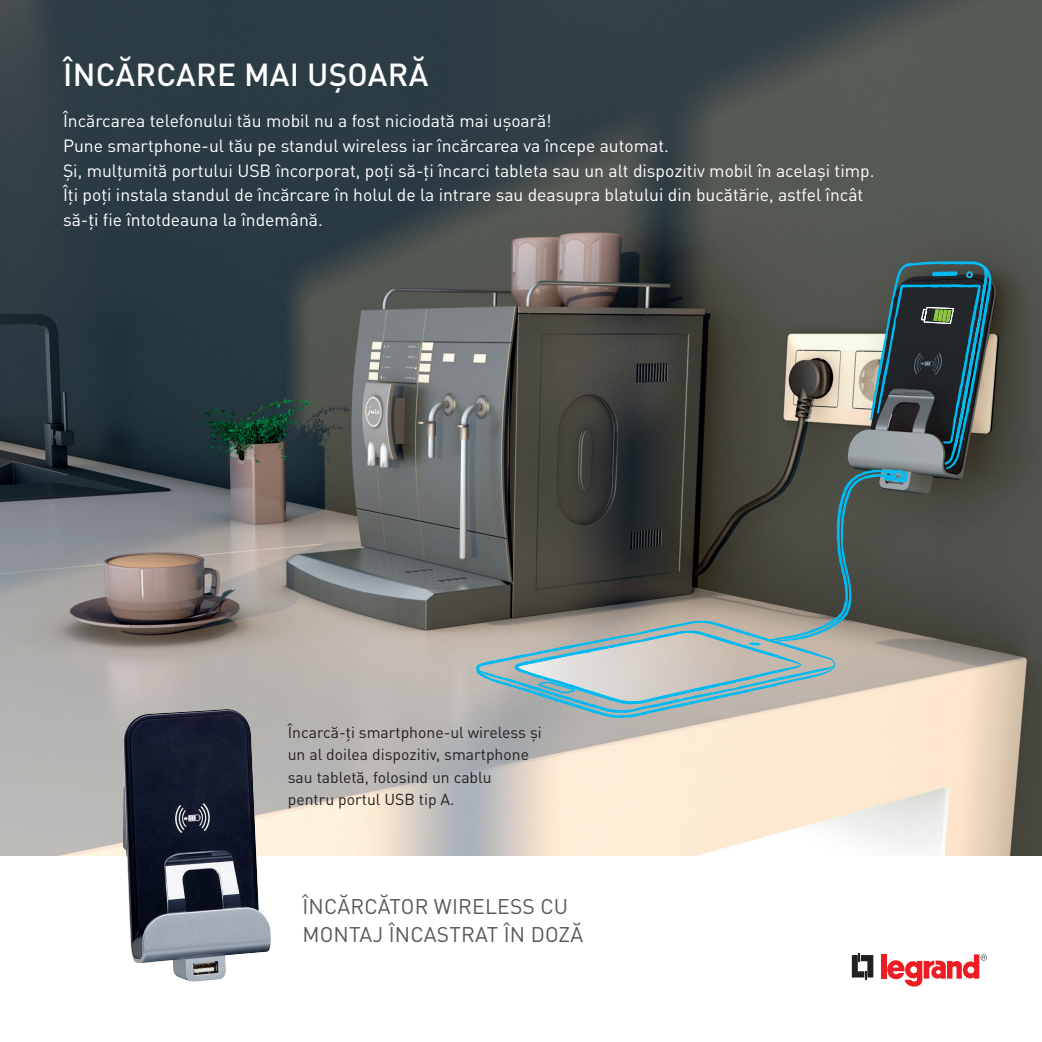
<style>
.page{position:relative;width:1042px;height:1042px;background:#fff}
.page>*{position:absolute;margin:0;border:0;box-sizing:border-box;transform-origin:0 0}
.t1{font:500 31.5px "DIN Pro";letter-spacing:.01em;color:#fff}
.t2{font:21px/28px "DIN Pro";letter-spacing:.01em;color:#57585a}
.t3{font:17.5px "DIN Pro";color:#fff}
.t4{font:15.75px "DIN Pro";color:#231f20}
</style>
<div class="page">
<img style="left:0;top:0;width:1042px;height:856px">
<img style="left:123px;top:709px;width:148px;height:272px">
<svg style="left:476px;top:261px;width:515px;height:457px;background:#626661"></svg>
<svg style="left:852px;top:953px;width:21px;height:26px"></svg>
<div style="left:881px;top:954px;width:5px;height:24px;background:#ee1d23"></div>
<svg style="left:887px;top:954px;width:100px;height:33px"></svg>
<p class="t1" style="left:63px;top:49px;width:367px">ÎNCĂRCARE MAI UȘOARĂ</p>
<p class="t3" style="left:63px;top:107px;width:490px">Încărcarea telefonului tău mobil nu a fost niciodată mai ușoară!</p>
<p class="t3" style="left:63px;top:132px;width:607px">Pune smartphone-ul tău pe standul wireless iar încărcarea va începe automat.</p>
<p class="t3" style="left:63px;top:156px;width:813px">Și, mulțumită portului USB încorporat, poți să-ți încarci tableta sau un alt dispozitiv mobil în același timp.</p>
<p class="t3" style="left:63px;top:181px;width:802px">Îți poți instala standul de încărcare în holul de la intrare sau deasupra blatului din bucătărie, astfel încât</p>
<p class="t3" style="left:63px;top:205px;width:261px">să-ți fie întotdeauna la îndemână.</p>
<p class="t4" style="left:288px;top:719px;width:255px">Încarcă-ți smartphone-ul wireless și</p>
<p class="t4" style="left:288px;top:742px;width:243px">un al doilea dispozitiv, smartphone</p>
<p class="t4" style="left:288px;top:764px;width:205px">sau tabletă, folosind un cablu</p>
<p class="t4" style="left:288px;top:787px;width:168px">pentru portul USB tip A.</p>
<p class="t2" style="left:302px;top:890px;width:282px">ÎNCĂRCĂTOR WIRELESS CU<br>MONTAJ ÎNCASTRAT ÎN DOZĂ</p>
</div>
